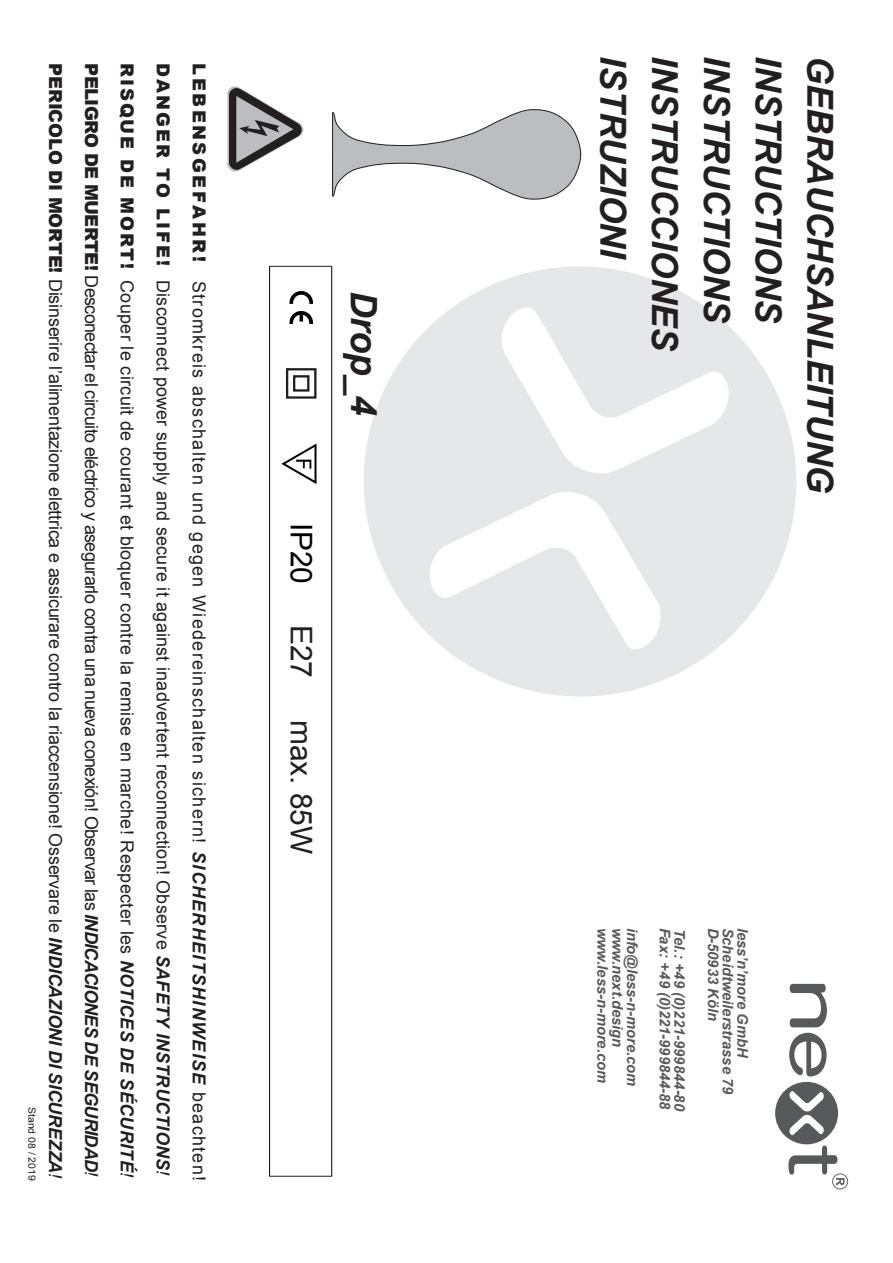
<style>
.page{position:relative;width:893px;height:1263px;background:#fff}
.page>*{position:absolute;margin:0;border:0;box-sizing:border-box;transform-origin:0 0}
.t1{font:italic 700 36.6px "Arial";color:#231f20}
.t2{font:italic 700 35.85px "Arial";letter-spacing:-.015em;color:#231f20}
.t3{font:29.85px "Arial";color:#231f20}
.t4{font:29.85px "Arial";color:#000}
.t5{font:17.85px/35.8px "Arial";letter-spacing:.015em;color:#231f20}
.t6{font:900 17.85px "Arial";letter-spacing:.14em;color:#231f20}
.t7{font:italic 700 14.7px "Arial";color:#58595b}
.t8{font:9.9px "Arial";color:#231f20;scale:1.05 1}
.s1{font-weight:700;font-style:italic}
.s2{font-weight:900}
.s3{font-style:italic}
</style>
<div class="page">
<svg style="left:789px;top:984px;width:38px;height:43px"></svg>
<svg style="left:775px;top:1033px;width:73px;height:156px"></svg>
<svg style="left:364px;top:266px;width:432px;height:431px;fill:#e6e7e8"></svg>
<svg style="left:227px;top:86px;width:76px;height:86px"></svg>
<svg style="left:269px;top:266px;width:63px;height:911px"></svg>
<svg style="left:332px;top:109px;width:249px;height:91px"></svg>
<p class="t8" style="left:38px;top:1107px;width:72px;rotate:90deg">Stand 08 / 2019</p>
<p class="t6" style="left:212px;top:63px;width:200px;rotate:90deg">LEBENSGEFAHR!</p>
<h2 class="t2" style="left:633px;top:56px;width:205px;rotate:90deg">ISTRUZIONI</h2>
<h2 class="t2" style="left:684px;top:56px;width:296px;rotate:90deg">INSTRUCCIONES</h2>
<h2 class="t2" style="left:736px;top:56px;width:269px;rotate:90deg">INSTRUCTIONS</h2>
<h2 class="t2" style="left:788px;top:56px;width:269px;rotate:90deg">INSTRUCTIONS</h2>
<h2 class="t2" style="left:840px;top:56px;width:439px;rotate:90deg">GEBRAUCHSANLEITUNG</h2>
<p class="t5" style="left:217px;top:63px;width:1119px;text-indent:217px;rotate:90deg">Stromkreis abschalten und gegen Wiedereinschalten sichern! <span class="s1">SICHERHEITSHINWEISE</span> beachten!<br><span class="s2">DANGER TO LIFE!</span> Disconnect power supply and secure it against inadvertent reconnection! Observe <span class="s1">SAFETY INSTRUCTIONS</span><span class="s3">!<br></span><span class="s2">RISQUE DE MORT!</span> Couper le circuit de courant et bloquer contre la remise en marche! Respecter les <span class="s1">NOTICES DE SÉCURITÉ</span><span class="s3">!<br></span><span class="s2">PELIGRO DE MUERTE!</span> Desconectar el circuito eléctrico y asegurarlo contra una nueva conexión! Observar las <span class="s1">INDICACIONES DE SEGURIDAD</span><span class="s3">!<br></span><span class="s2">PERICOLO DI MORTE!</span> Disinserire l’alimentazione elettrica e assicurare contro la riaccensione! Osservare le <span class="s1">INDICAZIONI DI SICUREZZA</span><span class="s3">!</span></p>
<h1 class="t1" style="left:384px;top:291px;width:126px;rotate:90deg">Drop_4</h1>
<h3 class="t4" style="left:318px;top:523px;width:63px;rotate:90deg">IP20</h3>
<h3 class="t3" style="left:318px;top:625px;width:55px;rotate:90deg">E27</h3>
<h3 class="t3" style="left:318px;top:720px;width:136px;rotate:90deg">max. 85W</h3>
<p class="t7" style="left:673px;top:928px;width:184px;rotate:90deg">Fax: +49 (0)221-999844-88</p>
<p class="t7" style="left:688px;top:929px;width:184px;rotate:90deg">Tel.: +49 (0)221-999844-80</p>
<p class="t7" style="left:721px;top:928px;width:95px;rotate:90deg">D-50933 Köln</p>
<p class="t7" style="left:736px;top:928px;width:168px;rotate:90deg">Scheidtweilerstrasse 79</p>
<p class="t7" style="left:751px;top:928px;width:132px;rotate:90deg">less’n’more GmbH</p>
<p class="t7" style="left:611px;top:928px;width:157px;rotate:90deg">www.less-n-more.com</p>
<p class="t7" style="left:625px;top:928px;width:121px;rotate:90deg">www.next.design</p>
<p class="t7" style="left:640px;top:928px;width:160px;rotate:90deg">info@less-n-more.com</p>
</div>
